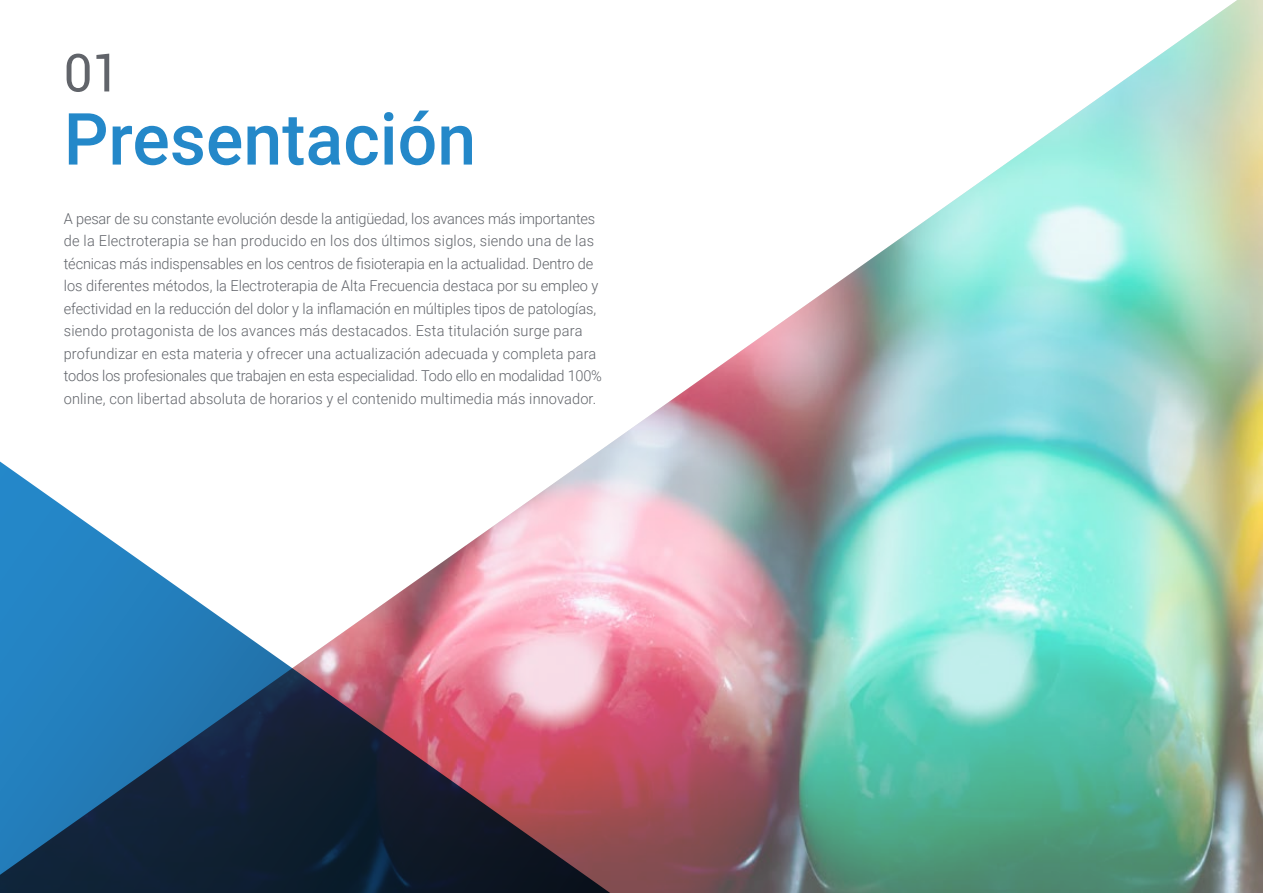
<style>
.page{position:relative;width:1263px;height:893px;background:#fff}
.page>*{position:absolute;margin:0;border:0;box-sizing:border-box;transform-origin:0 0}
.t1{font:500 72px "Roboto";color:#2488c9}
.t2{font:52.5px "Roboto";color:#61646a}
.t3{font:300 15px/22.5px "Roboto";color:#61646a}
</style>
<div class="page">
<img style="left:607px;top:0;width:656px;height:893px">
<svg style="left:0;top:446px;width:640px;height:447px"></svg>
<h2 class="t2" style="left:64px;top:36px;width:58px">01</h2>
<h1 class="t1" style="left:64px;top:89px;width:414px">Presentación</h1>
<p class="t3" style="left:64px;top:207px;width:540px">A pesar de su constante evolución desde la antigüedad, los avances más importantes de la Electroterapia se han producido en los dos últimos siglos, siendo una de las técnicas más indispensables en los centros de fisioterapia en la actualidad. Dentro de los diferentes métodos, la Electroterapia de Alta Frecuencia destaca por su empleo y efectividad en la reducción del dolor y la inflamación en múltiples tipos de patologías, siendo protagonista de los avances más destacados. Esta titulación surge para profundizar en esta materia y ofrecer una actualización adecuada y completa para todos los profesionales que trabajen en esta especialidad. Todo ello en modalidad 100% online, con libertad absoluta de horarios y el contenido multimedia más innovador.</p>
</div>
